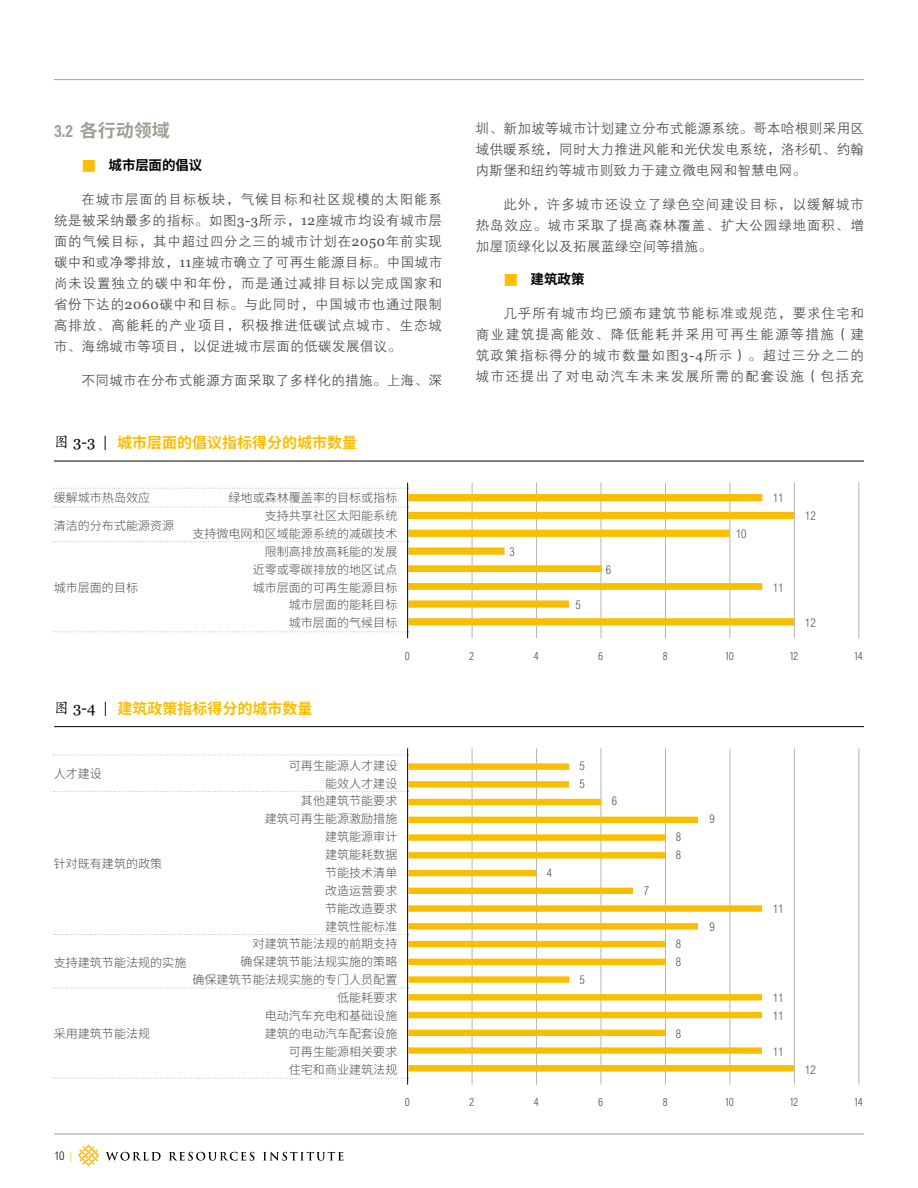
<style>
.page{position:relative;width:918px;height:1188px;background:#fff}
.page>*{position:absolute;margin:0;border:0;box-sizing:border-box;transform-origin:0 0}
.t1{font:700 18px "Noto Sans SC";color:#9f9f95}
.t2{font:700 15px "Noto Sans SC";color:#fabe00}
.t3{font:13.5px/21px "FZZDXK GBK1 0";letter-spacing:.03em;color:#4c4948;text-align:justify}
.t4{font:700 13.5px "Noto Sans SC";color:#000}
.t5{font:300 12px "Noto Sans CJ Ksc";letter-spacing:.005em;color:#4c4948}
.t6{font:300 condensed 12px "Arial MT Std";letter-spacing:.005em;color:#4c4948}
.t7{font:300 12px "Acumin Pro Cond";color:#4c4948}
.t8{font:300 condensed 12px "Arial MT Std";color:#000}
.s1{font-family:"Acumin Pro Cond"}
.s2{font-family:"FZZDXK GBK1 0";font-weight:400;font-size:15px;color:#fabe00}
.s3{font-family:"Georgia"}
.s4{font-family:"FZKTK GBK1 0";font-weight:400;color:#000}
.s5{font-family:"Georgia";font-weight:400;color:#000}
.s6{color:#fabe00}
</style>
<div class="page">
<hr style="left:54px;top:79px;width:810px;height:1px;background:#9f9f95">
<hr style="left:54px;top:1134px;width:810px;height:1px;background:#9f9f95">
<svg style="left:78px;top:1144px;width:21px;height:22px"></svg>
<svg style="left:106px;top:1152px;width:55px;height:9px"></svg>
<svg style="left:169px;top:1152px;width:85px;height:9px"></svg>
<svg style="left:263px;top:1152px;width:81px;height:9px"></svg>
<hr style="left:858px;top:483px;width:1px;height:155px;background:#b5b5b5">
<hr style="left:794px;top:483px;width:1px;height:155px;background:#b5b5b5">
<hr style="left:730px;top:483px;width:1px;height:155px;background:#b5b5b5">
<hr style="left:665px;top:483px;width:1px;height:155px;background:#b5b5b5">
<hr style="left:601px;top:483px;width:1px;height:155px;background:#b5b5b5">
<hr style="left:472px;top:483px;width:1px;height:155px;background:#b5b5b5">
<hr style="left:536px;top:483px;width:1px;height:155px;background:#b5b5b5">
<svg style="left:408px;top:494px;width:386px;height:131px"></svg>
<hr style="left:54px;top:461px;width:810px;height:1px;background:#000">
<hr style="left:54px;top:726px;width:810px;height:1px;background:#000">
<hr style="left:858px;top:748px;width:1px;height:337px;background:#b5b5b5">
<hr style="left:794px;top:748px;width:1px;height:337px;background:#b5b5b5">
<hr style="left:730px;top:748px;width:1px;height:337px;background:#b5b5b5">
<hr style="left:665px;top:748px;width:1px;height:337px;background:#b5b5b5">
<hr style="left:601px;top:748px;width:1px;height:337px;background:#b5b5b5">
<hr style="left:472px;top:748px;width:1px;height:337px;background:#b5b5b5">
<svg style="left:54px;top:755px;width:355px;height:1px"></svg>
<svg style="left:54px;top:791px;width:352px;height:1px"></svg>
<svg style="left:54px;top:934px;width:352px;height:1px"></svg>
<svg style="left:54px;top:488px;width:355px;height:1px"></svg>
<svg style="left:54px;top:988px;width:352px;height:1px"></svg>
<svg style="left:54px;top:541px;width:355px;height:1px"></svg>
<svg style="left:54px;top:507px;width:355px;height:1px"></svg>
<svg style="left:54px;top:1078px;width:355px;height:1px"></svg>
<svg style="left:54px;top:631px;width:355px;height:1px"></svg>
<hr style="left:536px;top:748px;width:1px;height:337px;background:#b5b5b5">
<hr style="left:407px;top:748px;width:1px;height:337px;background:#000">
<hr style="left:407px;top:483px;width:1px;height:155px;background:#000">
<svg style="left:408px;top:763px;width:386px;height:308px"></svg>
<h1 class="t1" style="left:54px;top:121px;width:117px"><span class="s1">3.2</span> 各行动领域</h1>
<p class="t4" style="left:82px;top:157px;width:122px"><span class="s2">■</span> 城市层面的倡议</p>
<p class="t3" style="left:54px;top:189px;width:390px;text-indent:28px">在城市层面的目标板块，气候目标和社区规模的太阳能系统是被采纳最多的指标。如图<span class="s3">3-3</span>所示，<span class="s3">12</span>座城市均设有城市层面的气候目标，其中超过四分之三的城市计划在<span class="s3">2050</span>年前实现碳中和或净零排放，<span class="s3">11</span>座城市确立了可再生能源目标。中国城市尚未设置独立的碳中和年份，而是通过减排目标以完成国家和省份下达的<span class="s3">2060</span>碳中和目标。与此同时，中国城市也通过限制高排放、高能耗的产业项目，积极推进低碳试点城市、生态城市、海绵城市等项目，以促进城市层面的低碳发展倡议。</p>
<p class="t3" style="left:82px;top:370px;width:362px">不同城市在分布式能源方面采取了多样化的措施。上海、深</p>
<p class="t3" style="left:476px;top:118px;width:390px">圳、新加坡等城市计划建立分布式能源系统。哥本哈根则采用区域供暖系统，同时大力推进风能和光伏发电系统，洛杉矶、约翰内斯堡和纽约等城市则致力于建立微电网和智慧电网。</p>
<p class="t3" style="left:476px;top:194px;width:390px;text-indent:28px">此外，许多城市还设立了绿色空间建设目标，以缓解城市热岛效应。城市采取了提高森林覆盖、扩大公园绿地面积、增加屋顶绿化以及拓展蓝绿空间等措施。</p>
<p class="t4" style="left:504px;top:272px;width:82px"><span class="s2">■</span> 建筑政策</p>
<p class="t3" style="left:476px;top:303px;width:390px;text-indent:28px">几乎所有城市均已颁布建筑节能标准或规范，要求住宅和商业建筑提高能效、降低能耗并采用可再生能源等措施（建筑政策指标得分的城市数量如图<span class="s3">3-4</span>所示）。超过三分之二的城市还提出了对电动汽车未来发展所需的配套设施（包括充</p>
<p class="t2" style="left:54px;top:434px;width:305px"><span class="s4">图</span> <span class="s5">3-3 |</span> 城市层面的倡议指标得分的城市数量</p>
<p class="t5" style="left:54px;top:491px;width:98px">缓解城市热岛效应</p>
<p class="t5" style="left:229px;top:491px;width:170px">绿地或森林覆盖率的目标或指标</p>
<p class="t6" style="left:773px;top:491px;width:12px">11</p>
<p class="t5" style="left:54px;top:518px;width:122px">清洁的分布式能源资源</p>
<p class="t5" style="left:265px;top:509px;width:134px">支持共享社区太阳能系统</p>
<p class="t5" style="left:192px;top:527px;width:206px">支持微电网和区域能源系统的减碳技术</p>
<p class="t6" style="left:736px;top:527px;width:12px">10</p>
<p class="t6" style="left:805px;top:509px;width:12px">12</p>
<p class="t5" style="left:265px;top:545px;width:134px">限制高排放高耗能的发展</p>
<p class="t6" style="left:510px;top:545px;width:7px">3</p>
<p class="t5" style="left:253px;top:563px;width:146px">近零或零碳排放的地区试点</p>
<p class="t6" style="left:606px;top:563px;width:7px">6</p>
<p class="t5" style="left:54px;top:581px;width:86px">城市层面的目标</p>
<p class="t5" style="left:253px;top:580px;width:146px">城市层面的可再生能源目标</p>
<p class="t6" style="left:773px;top:581px;width:12px">11</p>
<p class="t5" style="left:289px;top:598px;width:110px">城市层面的能耗目标</p>
<p class="t6" style="left:576px;top:598px;width:7px">5</p>
<p class="t5" style="left:289px;top:616px;width:110px">城市层面的气候目标</p>
<p class="t6" style="left:805px;top:616px;width:12px">12</p>
<p class="t7" style="left:405px;top:648px;width:7px">0</p>
<p class="t7" style="left:469px;top:648px;width:6px">2</p>
<p class="t7" style="left:534px;top:648px;width:6px">4</p>
<p class="t7" style="left:598px;top:648px;width:6px">6</p>
<p class="t7" style="left:663px;top:648px;width:6px">8</p>
<p class="t7" style="left:726px;top:648px;width:10px">10</p>
<p class="t7" style="left:791px;top:648px;width:9px">12</p>
<p class="t7" style="left:855px;top:648px;width:9px">14</p>
<p class="t2" style="left:54px;top:700px;width:260px"><span class="s4">图</span> <span class="s5">3-4 |</span> 建筑政策指标得分的城市数量</p>
<p class="t5" style="left:54px;top:767px;width:50px">人才建设</p>
<p class="t5" style="left:54px;top:857px;width:110px">针对既有建筑的政策</p>
<p class="t5" style="left:54px;top:955px;width:134px">支持建筑节能法规的实施</p>
<p class="t5" style="left:289px;top:758px;width:110px">可再生能源人才建设</p>
<p class="t6" style="left:579px;top:759px;width:7px">5</p>
<p class="t5" style="left:325px;top:776px;width:74px">能效人才建设</p>
<p class="t6" style="left:579px;top:776px;width:7px">5</p>
<p class="t5" style="left:301px;top:794px;width:98px">其他建筑节能要求</p>
<p class="t6" style="left:612px;top:794px;width:7px">6</p>
<p class="t5" style="left:265px;top:812px;width:134px">建筑可再生能源激励措施</p>
<p class="t6" style="left:709px;top:812px;width:7px">9</p>
<p class="t5" style="left:325px;top:830px;width:74px">建筑能源审计</p>
<p class="t6" style="left:676px;top:830px;width:7px">8</p>
<p class="t5" style="left:325px;top:848px;width:74px">建筑能耗数据</p>
<p class="t6" style="left:676px;top:848px;width:7px">8</p>
<p class="t5" style="left:325px;top:866px;width:74px">节能技术清单</p>
<p class="t6" style="left:547px;top:866px;width:7px">4</p>
<p class="t5" style="left:325px;top:884px;width:74px">改造运营要求</p>
<p class="t6" style="left:644px;top:884px;width:7px">7</p>
<p class="t5" style="left:325px;top:902px;width:74px">节能改造要求</p>
<p class="t6" style="left:773px;top:902px;width:12px">11</p>
<p class="t5" style="left:325px;top:919px;width:74px">建筑性能标准</p>
<p class="t6" style="left:709px;top:920px;width:7px">9</p>
<p class="t5" style="left:253px;top:937px;width:146px">对建筑节能法规的前期支持</p>
<p class="t5" style="left:241px;top:955px;width:158px">确保建筑节能法规实施的策略</p>
<p class="t6" style="left:676px;top:937px;width:7px">8</p>
<p class="t6" style="left:676px;top:955px;width:7px">8</p>
<p class="t5" style="left:54px;top:1027px;width:98px">采用建筑节能法规</p>
<p class="t8" style="left:54px;top:1149px;width:20px">10 <span class="s6">|</span></p>
<p class="t5" style="left:192px;top:973px;width:206px">确保建筑节能法规实施的专门人员配置</p>
<p class="t5" style="left:337px;top:991px;width:62px">低能耗要求</p>
<p class="t5" style="left:265px;top:1009px;width:134px">电动汽车充电和基础设施</p>
<p class="t5" style="left:265px;top:1027px;width:134px">建筑的电动汽车配套设施</p>
<p class="t5" style="left:289px;top:1045px;width:110px">可再生能源相关要求</p>
<p class="t5" style="left:289px;top:1062px;width:110px">住宅和商业建筑法规</p>
<p class="t7" style="left:405px;top:1095px;width:7px">0</p>
<p class="t7" style="left:469px;top:1095px;width:6px">2</p>
<p class="t6" style="left:579px;top:973px;width:7px">5</p>
<p class="t7" style="left:534px;top:1095px;width:6px">4</p>
<p class="t7" style="left:598px;top:1095px;width:6px">6</p>
<p class="t6" style="left:676px;top:1027px;width:7px">8</p>
<p class="t7" style="left:663px;top:1095px;width:6px">8</p>
<p class="t7" style="left:726px;top:1095px;width:10px">10</p>
<p class="t6" style="left:773px;top:991px;width:12px">11</p>
<p class="t6" style="left:773px;top:1009px;width:12px">11</p>
<p class="t6" style="left:773px;top:1045px;width:12px">11</p>
<p class="t6" style="left:805px;top:1063px;width:12px">12</p>
<p class="t7" style="left:791px;top:1095px;width:9px">12</p>
<p class="t7" style="left:855px;top:1095px;width:9px">14</p>
</div>
